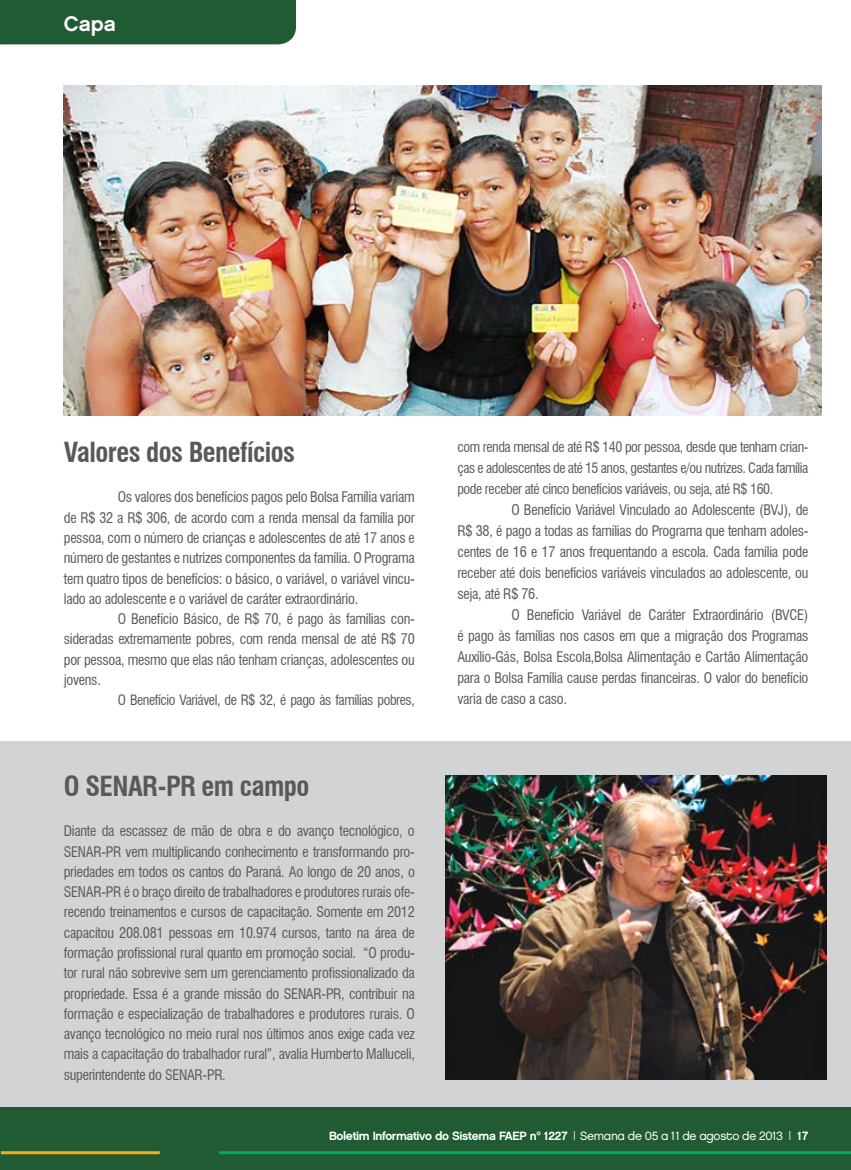
<style>
.page{position:relative;width:851px;height:1170px;background:#fff}
.page>*{position:absolute;margin:0;border:0;box-sizing:border-box;transform-origin:0 0}
.t1{font:700 condensed 27px "Swiss 721 BT";letter-spacing:-.02em;color:#58595b}
.t2{font:21px "Chalet New York Nineteen Sixty";color:#fff}
.t3{font:condensed 14.25px/20.2px "Swiss 721 BT";letter-spacing:-.02em;color:#58595b;text-align:justify}
.t4{font:condensed 13.95px/21px "Swiss 721 BT";letter-spacing:-.03em;color:#58595b;text-align:justify}
.t5{font:12px "Chalet New York Nineteen Sixty";letter-spacing:-.03em;color:#fff}
.s1{font-family:"Chalet London Nineteen Eighty"}
</style>
<div class="page">
<div style="left:0;top:1106px;width:850px;height:63px;background:#205b34"></div>
<hr style="left:1px;top:1151px;width:159px;height:3px;background:#fbac18">
<hr style="left:219px;top:1151px;width:631px;height:3px;background:#00b055">
<div style="left:0;top:741px;width:850px;height:366px;background:#d1d3d4"></div>
<div style="left:0;top:0;width:296px;height:44px;background:#205b34"></div>
<img style="left:445px;top:775px;width:381px;height:304px">
<img style="left:64px;top:85px;width:757px;height:331px">
<h2 class="t2" style="left:64px;top:11px;width:54px">Capa</h2>
<h1 class="t1" style="left:64px;top:436px;width:233px">Valores dos Benefícios</h1>
<p class="t3" style="left:64px;top:487px;width:352px;text-indent:54px">Os valores dos benefícios pagos pelo Bolsa Família variam de R$ 32 a R$ 306, de acordo com a renda mensal da família por pessoa, com o número de crianças e adolescentes de até 17 anos e número de gestantes e nutrizes componentes da família. O Programa tem quatro tipos de benefícios: o básico, o variável, o variável vincu&shy;lado ao adolescente e o variável de caráter extraordinário.</p>
<p class="t3" style="left:64px;top:608px;width:352px;text-indent:54px">O Benefício Básico, de R$ 70, é pago às famílias con&shy;sideradas extremamente pobres, com renda mensal de até R$ 70 por pessoa, mesmo que elas não tenham crianças, adolescentes ou jovens.</p>
<p class="t4" style="left:118px;top:689px;width:298px">O Benefício Variável, de R$ 32, é pago às famílias pobres,</p>
<h1 class="t1" style="left:64px;top:769px;width:247px">O SENAR-PR em campo</h1>
<p class="t3" style="left:64px;top:821px;width:352px">Diante da escassez de mão de obra e do avanço tecnológico, o SENAR-PR vem multiplicando conhecimento e transformando pro&shy;priedades em todos os cantos do Paraná. Ao longo de 20 anos, o SENAR-PR é o braço direito de trabalhadores e produtores rurais ofe&shy;recendo treinamentos e cursos de capacitação. Somente em 2012 capacitou 208.081 pessoas em 10.974 cursos, tanto na área de formação profissional rural quanto em promoção social. “O produ&shy;tor rural não sobrevive sem um gerenciamento profissionalizado da propriedade. Essa é a grande missão do SENAR-PR, contribuir na formação e especialização de trabalhadores e produtores rurais. O avanço tecnológico no meio rural nos últimos anos exige cada vez mais a capacitação do trabalhador rural”, avalia Humberto Malluceli, superintendente do SENAR-PR.</p>
<p class="t4" style="left:457px;top:436px;width:352px">com renda mensal de até R$ 140 por pessoa, desde que tenham crian&shy;ças e adolescentes de até 15 anos, gestantes e/ou nutrizes. Cada família pode receber até cinco benefícios variáveis, ou seja, até R$ 160.</p>
<p class="t3" style="left:457px;top:499px;width:352px;line-height:21px;text-indent:54px">O Benefício Variável Vinculado ao Adolescente (BVJ), de R$ 38, é pago a todas as famílias do Programa que tenham adoles&shy;centes de 16 e 17 anos frequentando a escola. Cada família pode receber até dois benefícios variáveis vinculados ao adolescente, ou seja, até R$ 76.</p>
<p class="t3" style="left:457px;top:604px;width:352px;line-height:21px;text-indent:54px">O Benefício Variável de Caráter Extraordinário (BVCE) é pago às famílias nos casos em que a migração dos Programas Auxílio-Gás, Bolsa Escola,Bolsa Alimentação e Cartão Alimentação para o Bolsa Família cause perdas financeiras. O valor do benefício varia de caso a caso.</p>
<p class="t5" style="left:329px;top:1128px;width:480px">Boletim Informativo do Sistema FAEP nº 1227 | <span class="s1">Semana de 05 a 11 de agosto de 2013</span> | 17</p>
</div>
